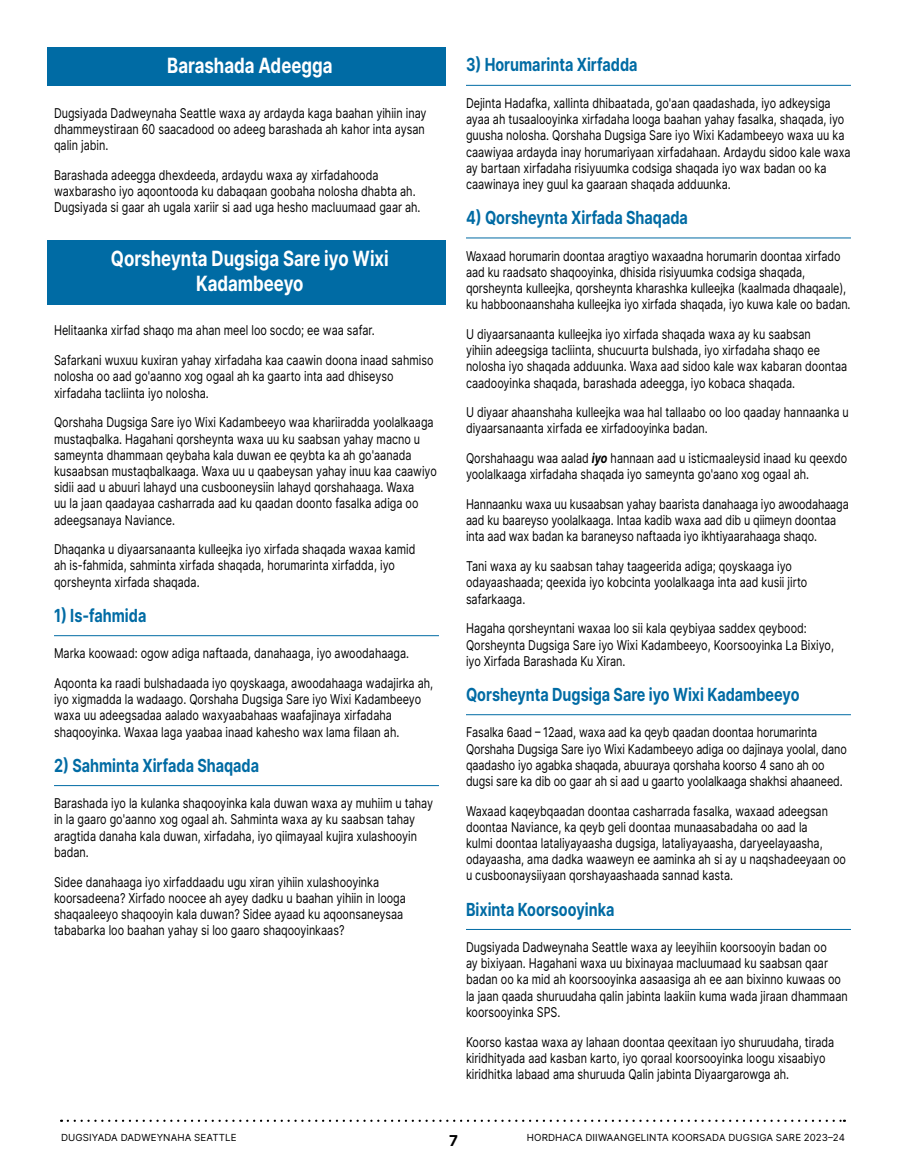
<style>
.page{position:relative;width:905px;height:1175px;background:#fff}
.page>*{position:absolute;margin:0;border:0;box-sizing:border-box;transform-origin:0 0}
.t1{font:700 21px/25.2px "Inter";color:#fff;text-align:center;scale:.8 1}
.t2{font:700 18px "Inter";color:#006ba4;scale:.8 1}
.t3{font:700 15px "Inter";color:#000}
.t4{font:13.5px/16.2px "Inter";color:#000;scale:.8 1}
.t5{font:9.75px "Inter";letter-spacing:.01em;color:#000}
.s1{font-weight:700;font-style:italic}
</style>
<div class="page">
<svg style="left:68px;top:1119px;width:776px;height:2px"></svg>
<div style="left:47px;top:47px;width:399px;height:39px;background:#006ba4"></div>
<div style="left:47px;top:240px;width:399px;height:64px;background:#006ba4"></div>
<hr style="left:54px;top:635px;width:385px;height:1px;background:#006ba4">
<hr style="left:54px;top:785px;width:385px;height:1px;background:#006ba4">
<hr style="left:466px;top:85px;width:384px;height:1px;background:#006ba4">
<hr style="left:466px;top:237px;width:384px;height:1px;background:#006ba4">
<hr style="left:466px;top:714px;width:384px;height:1px;background:#006ba4">
<hr style="left:466px;top:929px;width:384px;height:1px;background:#006ba4">
<h2 class="t1" style="left:167px;top:52px;width:208px">Barashada Adeegga</h2>
<p class="t4" style="left:54px;top:104px;width:467px">Dugsiyada Dadweynaha Seattle waxa ay ardayda kaga baahan yihiin inay dhammeystiraan 60 saacadood oo adeeg barashada ah kahor inta aysan qalin jabin.</p>
<p class="t4" style="left:54px;top:166px;width:459px">Barashada adeegga dhexdeeda, ardaydu waxa ay xirfadahooda waxbarasho iyo aqoontooda ku dabaqaan goobaha nolosha dhabta ah.<br>Dugsiyada si gaar ah ugala xariir si aad uga hesho macluumaad gaar ah.</p>
<h2 class="t1" style="left:111px;top:245px;width:349px">Qorsheynta Dugsiga Sare iyo Wixi<br>Kadambeeyo</h2>
<p class="t4" style="left:54px;top:322px;width:402px">Helitaanka xirfad shaqo ma ahan meel loo socdo; ee waa safar.</p>
<p class="t4" style="left:54px;top:352px;width:476px">Safarkani wuxuu kuxiran yahay xirfadaha kaa caawin doona inaad sahmiso nolosha oo aad go'aanno xog ogaal ah ka gaarto inta aad dhiseyso xirfadaha tacliinta iyo nolosha.</p>
<p class="t4" style="left:54px;top:414px;width:480px">Qorshaha Dugsiga Sare iyo Wixi Kadambeeyo waa khariiradda yoolalkaaga mustaqbalka. Hagahani qorsheynta waxa uu ku saabsan yahay macno u sameynta dhammaan qeybaha kala duwan ee qeybta ka ah go'aanada kusaabsan mustaqbalkaaga. Waxa uu u qaabeysan yahay inuu kaa caawiyo sidii aad u abuuri lahayd una cusbooneysiin lahayd qorshahaaga. Waxa<br>uu la jaan qaadayaa casharrada aad ku qaadan doonto fasalka adiga oo adeegsanaya Naviance.</p>
<p class="t4" style="left:54px;top:541px;width:453px">Dhaqanka u diyaarsanaanta kulleejka iyo xirfada shaqada waxaa kamid ah is-fahmida, sahminta xirfada shaqada, horumarinta xirfadda, iyo qorsheynta xirfada shaqada.</p>
<h3 class="t2" style="left:54px;top:602px;width:117px">1) Is-fahmida</h3>
<p class="t4" style="left:54px;top:645px;width:445px">Marka koowaad: ogow adiga naftaada, danahaaga, iyo awoodahaaga.</p>
<p class="t4" style="left:54px;top:674px;width:475px">Aqoonta ka raadi bulshadaada iyo qoyskaaga, awoodahaaga wadajirka ah, iyo xigmadda la wadaago. Qorshaha Dugsiga Sare iyo Wixi Kadambeeyo waxa uu adeegsadaa aalado waxyaabahaas waafajinaya xirfadaha shaqooyinka. Waxaa laga yaabaa inaad kahesho wax lama filaan ah.</p>
<h3 class="t2" style="left:54px;top:752px;width:258px">2) Sahminta Xirfada Shaqada</h3>
<p class="t4" style="left:54px;top:795px;width:475px">Barashada iyo la kulanka shaqooyinka kala duwan waxa ay muhiim u tahay in la gaaro go'aanno xog ogaal ah. Sahminta waxa ay ku saabsan tahay aragtida danaha kala duwan, xirfadaha, iyo qiimayaal kujira xulashooyin badan.</p>
<p class="t4" style="left:54px;top:873px;width:441px">Sidee danahaaga iyo xirfaddaadu ugu xiran yihiin xulashooyinka koorsadeena? Xirfado noocee ah ayey dadku u baahan yihiin in looga shaqaaleeyo shaqooyin kala duwan? Sidee ayaad ku aqoonsaneysaa tababarka loo baahan yahay si loo gaaro shaqooyinkaas?</p>
<h3 class="t2" style="left:466px;top:52px;width:216px">3) Horumarinta Xirfadda</h3>
<p class="t4" style="left:466px;top:95px;width:482px">Dejinta Hadafka, xallinta dhibaatada, go'aan qaadashada, iyo adkeysiga ayaa ah tusaalooyinka xirfadaha looga baahan yahay fasalka, shaqada, iyo guusha nolosha. Qorshaha Dugsiga Sare iyo Wixi Kadambeeyo waxa uu ka caawiyaa ardayda inay horumariyaan xirfadahaan. Ardaydu sidoo kale waxa ay bartaan xirfadaha risiyuumka codsiga shaqada iyo wax badan oo ka caawinaya iney guul ka gaaraan shaqada adduunka.</p>
<h3 class="t2" style="left:466px;top:204px;width:279px">4) Qorsheynta Xirfada Shaqada</h3>
<p class="t4" style="left:466px;top:247px;width:482px">Waxaad horumarin doontaa aragtiyo waxaadna horumarin doontaa xirfado aad ku raadsato shaqooyinka, dhisida risiyuumka codsiga shaqada, qorsheynta kulleejka, qorsheynta kharashka kulleejka (kaalmada dhaqaale), ku habboonaanshaha kulleejka iyo xirfada shaqada, iyo kuwa kale oo badan.</p>
<p class="t4" style="left:466px;top:325px;width:478px">U diyaarsanaanta kulleejka iyo xirfada shaqada waxa ay ku saabsan<br>yihiin adeegsiga tacliinta, shucuurta bulshada, iyo xirfadaha shaqo ee nolosha iyo shaqada adduunka. Waxa aad sidoo kale wax kabaran doontaa caadooyinka shaqada, barashada adeegga, iyo kobaca shaqada.</p>
<p class="t4" style="left:466px;top:404px;width:480px">U diyaar ahaanshaha kulleejka waa hal tallaabo oo loo qaaday hannaanka u diyaarsanaanta xirfada ee xirfadooyinka badan.</p>
<p class="t4" style="left:466px;top:450px;width:478px">Qorshahaagu waa aalad <span class="s1">iyo</span> hannaan aad u isticmaaleysid inaad ku qeexdo yoolalkaaga xirfadaha shaqada iyo sameynta go'aano xog ogaal ah.</p>
<p class="t4" style="left:466px;top:496px;width:480px">Hannaanku waxa uu kusaabsan yahay baarista danahaaga iyo awoodahaaga aad ku baareyso yoolalkaaga. Intaa kadib waxa aad dib u qiimeyn doontaa inta aad wax badan ka baraneyso naftaada iyo ikhtiyaarahaaga shaqo.</p>
<p class="t4" style="left:466px;top:558px;width:428px">Tani waxa ay ku saabsan tahay taageerida adiga; qoyskaaga iyo odayaashaada; qeexida iyo kobcinta yoolalkaaga inta aad kusii jirto safarkaaga.</p>
<p class="t4" style="left:466px;top:620px;width:461px">Hagaha qorsheyntani waxaa loo sii kala qeybiyaa saddex qeybood:<br>Qorsheynta Dugsiga Sare iyo Wixi Kadambeeyo, Koorsooyinka La Bixiyo, iyo Xirfada Barashada Ku Xiran.</p>
<h3 class="t2" style="left:466px;top:681px;width:418px">Qorsheynta Dugsiga Sare iyo Wixi Kadambeeyo</h3>
<p class="t4" style="left:466px;top:724px;width:477px">Fasalka 6aad – 12aad, waxa aad ka qeyb qaadan doontaa horumarinta Qorshaha Dugsiga Sare iyo Wixi Kadambeeyo adiga oo dajinaya yoolal, dano qaadasho iyo agabka shaqada, abuuraya qorshaha koorso 4 sano ah oo dugsi sare ka dib oo gaar ah si aad u gaarto yoolalkaaga shakhsi ahaaneed.</p>
<p class="t4" style="left:466px;top:802px;width:476px">Waxaad kaqeybqaadan doontaa casharrada fasalka, waxaad adeegsan doontaa Naviance, ka qeyb geli doontaa munaasabadaha oo aad la<br>kulmi doontaa lataliyayaasha dugsiga, lataliyayaasha, daryeelayaasha, odayaasha, ama dadka waaweyn ee aaminka ah si ay u naqshadeeyaan oo u cusboonaysiiyaan qorshayaashaada sannad kasta.</p>
<h3 class="t2" style="left:466px;top:896px;width:187px">Bixinta Koorsooyinka</h3>
<p class="t4" style="left:466px;top:938px;width:478px">Dugsiyada Dadweynaha Seattle waxa ay leeyihiin koorsooyin badan oo<br>ay bixiyaan. Hagahani waxa uu bixinayaa macluumaad ku saabsan qaar badan oo ka mid ah koorsooyinka aasaasiga ah ee aan bixinno kuwaas oo la jaan qaada shuruudaha qalin jabinta laakiin kuma wada jiraan dhammaan koorsooyinka SPS.</p>
<p class="t4" style="left:466px;top:1033px;width:462px">Koorso kastaa waxa ay lahaan doontaa qeexitaan iyo shuruudaha, tirada kiridhityada aad kasban karto, iyo qoraal koorsooyinka loogu xisaabiyo kiridhitka labaad ama shuruuda Qalin jabinta Diyaargarowga ah.</p>
<p class="t5" style="left:61px;top:1130px;width:177px">DUGSIYADA DADWEYNAHA SEATTLE</p>
<p class="t5" style="left:527px;top:1130px;width:319px">HORDHACA DIIWAANGELINTA KOORSADA DUGSIGA SARE 2023–24</p>
<p class="t3" style="left:449px;top:1129px;width:10px">7</p>
</div>
